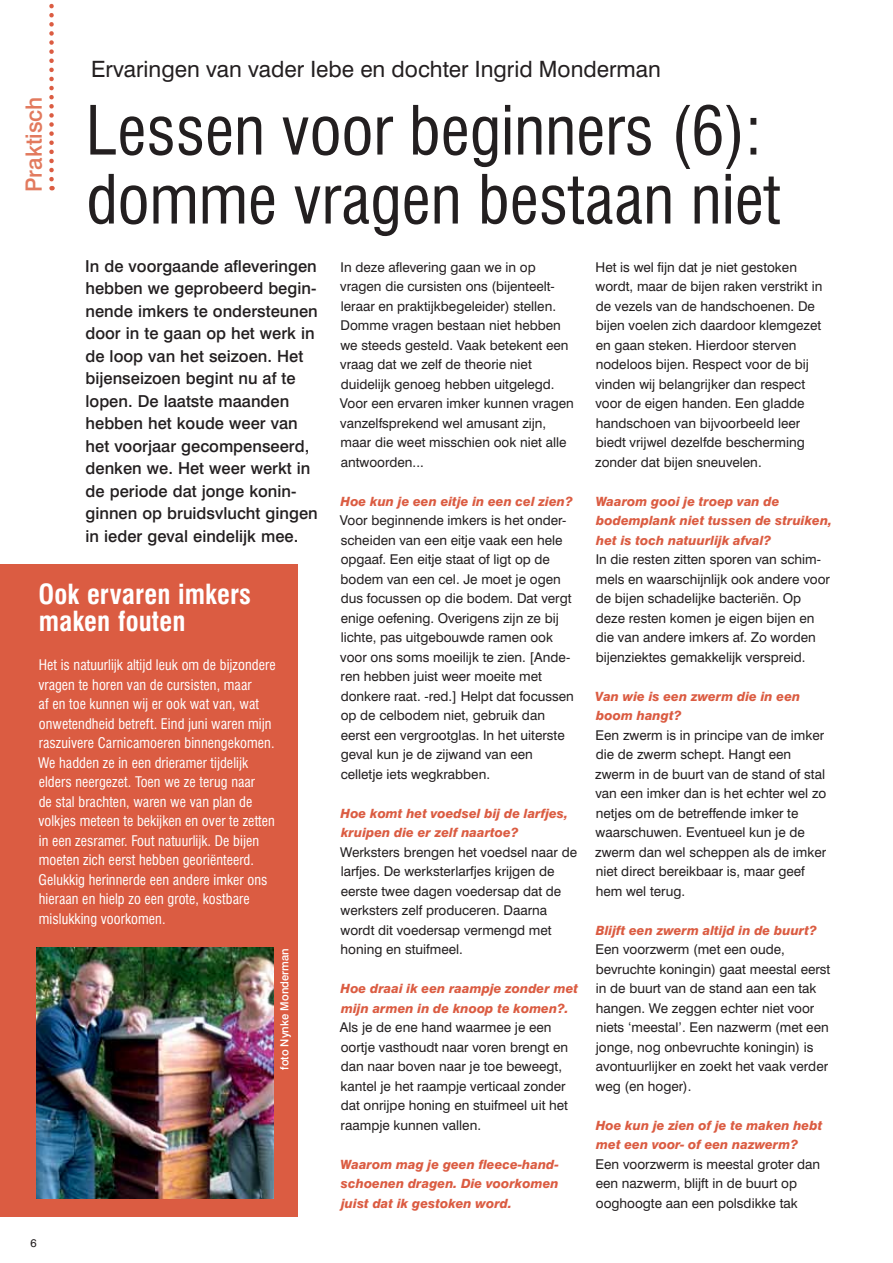
<style>
.page{position:relative;width:893px;height:1263px;background:#fff}
.page>*{position:absolute;margin:0;border:0;box-sizing:border-box;transform-origin:0 0}
.t1{font:condensed 66px/69px "Swiss 721 BT";color:#231f20}
.t2{font:700 condensed 27px/27px "Swiss 721 BT";letter-spacing:.005em;color:#fff}
.t3{font:22.5px "Swiss 721 BT";color:#231f20}
.t4{font:500 22.5px "Swiss 721 BT";color:#e27a5e}
.t5{font:500 16.5px/22.5px "Swiss 721 BT";color:#231f20}
.t6{font:condensed 14.25px/19.5px "Swiss 721 BT";letter-spacing:.005em;color:#fff}
.t7{font:13.5px/19.5px "Swiss 721 BT";color:#231f20}
.t8{font:italic 800 12.75px/19.5px "Swiss 721 BT";color:#db5c42}
.t9{font:500 11.25px "Swiss 721 BT";color:#fff}
.t10{font:11.25px "Swiss 721 BT";color:#231f20}
</style>
<div class="page">
<div style="left:0;top:564px;width:298px;height:652px;background:#db5c42"></div>
<svg style="left:49px;top:3px;width:5px;height:176px"></svg>
<img style="left:36px;top:947px;width:237px;height:251px">
<h3 class="t3" style="left:91px;top:55px;width:571px">Ervaringen van vader Iebe en dochter Ingrid Monderman</h3>
<h1 class="t1" style="left:86px;top:96px;width:696px">Lessen voor beginners (6): domme vragen bestaan niet</h1>
<p class="t7" style="left:595px;top:257px;width:229px">Het is wel fijn dat je niet gestoken wordt, maar de bijen raken verstrikt in de vezels van de handschoenen. De bijen voelen zich daardoor klemgezet en gaan steken. Hierdoor sterven nodeloos bijen. Respect voor de bij vinden wij belangrijker dan respect voor de eigen handen. Een gladde handschoen van bijvoorbeeld leer biedt vrijwel dezelfde bescherming zonder dat bijen sneuvelen.</p>
<p class="t8" style="left:596px;top:491px;width:238px">Waarom gooi je troep van de bodemplank niet tussen de struiken, het is toch natuurlijk afval?</p>
<p class="t7" style="left:596px;top:549px;width:236px">In die resten zitten sporen van schim&shy;mels en waarschijnlijk ook andere voor de bijen schadelijke bacteriën. Op deze resten komen je eigen bijen en die van andere imkers af. Zo worden bijenziektes gemakkelijk verspreid.</p>
<p class="t8" style="left:595px;top:686px;width:207px">Van wie is een zwerm die in een boom hangt?</p>
<p class="t7" style="left:595px;top:725px;width:233px">Een zwerm is in principe van de imker die de zwerm schept. Hangt een zwerm in de buurt van de stand of stal van een imker dan is het echter wel zo netjes om de betreffende imker te waarschuwen. Eventueel kun je de zwerm dan wel scheppen als de imker niet direct bereikbaar is, maar geef hem wel terug.</p>
<p class="t8" style="left:596px;top:920px;width:222px">Blijft een zwerm altijd in de buurt?</p>
<p class="t7" style="left:596px;top:939px;width:236px">Een voorzwerm (met een oude, bevruchte koningin) gaat meestal eerst in de buurt van de stand aan een tak hangen. We zeggen echter niet voor niets ‘meestal’. Een nazwerm (met een jonge, nog onbevruchte koningin) is avontuurlijker en zoekt het vaak verder weg (en hoger).</p>
<p class="t8" style="left:596px;top:1115px;width:228px">Hoe kun je zien of je te maken hebt met een voor- of een nazwerm?</p>
<p class="t7" style="left:596px;top:1154px;width:226px">Een voorzwerm is meestal groter dan een nazwerm, blijft in de buurt op ooghoogte aan een polsdikke tak</p>
<h3 class="t4" style="left:20px;top:192px;width:97px;rotate:-90deg">Praktisch</h3>
<p class="t5" style="left:85px;top:254px;width:234px">In de voorgaande afleveringen hebben we geprobeerd begin&shy;nende imkers te ondersteunen door in te gaan op het werk in de loop van het seizoen. Het bijenseizoen begint nu af te lopen. De laatste maanden hebben het koude weer van het voorjaar gecompenseerd, denken we. Het weer werkt in de periode dat jonge konin&shy;ginnen op bruidsvlucht gingen in ieder geval eindelijk mee.</p>
<p class="t7" style="left:340px;top:257px;width:235px">In deze aflevering gaan we in op vragen die cursisten ons (bijenteelt&shy;leraar en praktijkbegeleider) stellen.<br>Domme vragen bestaan niet hebben we steeds gesteld. Vaak betekent een vraag dat we zelf de theorie niet duidelijk genoeg hebben uitgelegd.<br>Voor een ervaren imker kunnen vragen vanzelfsprekend wel amusant zijn, maar die weet misschien ook niet alle antwoorden...</p>
<p class="t8" style="left:341px;top:491px;width:233px">Hoe kun je een eitje in een cel zien?</p>
<p class="t7" style="left:340px;top:510px;width:236px">Voor beginnende imkers is het onder&shy;scheiden van een eitje vaak een hele opgaaf. Een eitje staat of ligt op de bodem van een cel. Je moet je ogen dus focussen op die bodem. Dat vergt enige oefening. Overigens zijn ze bij lichte, pas uitgebouwde ramen ook voor ons soms moeilijk te zien. [Ande&shy;ren hebben juist weer moeite met donkere raat. -red.] Helpt dat focussen op de celbodem niet, gebruik dan eerst een vergrootglas. In het uiterste geval kun je de zijwand van een celletje iets wegkrabben.</p>
<p class="t8" style="left:341px;top:803px;width:229px">Hoe komt het voedsel bij de larfjes, kruipen die er zelf naartoe?</p>
<p class="t7" style="left:340px;top:842px;width:238px">Werksters brengen het voedsel naar de larfjes. De werksterlarfjes krijgen de eerste twee dagen voedersap dat de werksters zelf produceren. Daarna wordt dit voedersap vermengd met honing en stuifmeel.</p>
<p class="t8" style="left:341px;top:979px;width:239px">Hoe draai ik een raampje zonder met mijn armen in de knoop te komen?.</p>
<p class="t7" style="left:340px;top:1017px;width:230px">Als je de ene hand waarmee je een oortje vasthoudt naar voren brengt en dan naar boven naar je toe beweegt, kantel je het raampje verticaal zonder dat onrijpe honing en stuifmeel uit het raampje kunnen vallen.</p>
<p class="t8" style="left:341px;top:1154px;width:220px;text-align:justify">Waarom mag je geen fleece-hand&shy;schoenen dragen. Die voorkomen juist dat ik gestoken word.</p>
<h2 class="t2" style="left:39px;top:581px;width:214px">Ook ervaren imkers maken fouten</h2>
<p class="t6" style="left:38px;top:655px;width:239px">Het is natuurlijk altijd leuk om de bijzondere vragen te horen van de cursisten, maar<br>af en toe kunnen wij er ook wat van, wat onwetendheid betreft. Eind juni waren mijn raszuivere Carnicamoeren binnengekomen.<br>We hadden ze in een drieramer tijdelijk elders neergezet. Toen we ze terug naar<br>de stal brachten, waren we van plan de volkjes meteen te bekijken en over te zetten in een zesramer. Fout natuurlijk. De bijen moeten zich eerst hebben georiënteerd.<br>Gelukkig herinnerde een andere imker ons hieraan en hielp zo een grote, kostbare mislukking voorkomen.</p>
<p class="t9" style="left:278px;top:1070px;width:123px;rotate:-90deg">foto Nynke Monderman</p>
<p class="t10" style="left:30px;top:1236px;width:8px">6</p>
</div>
